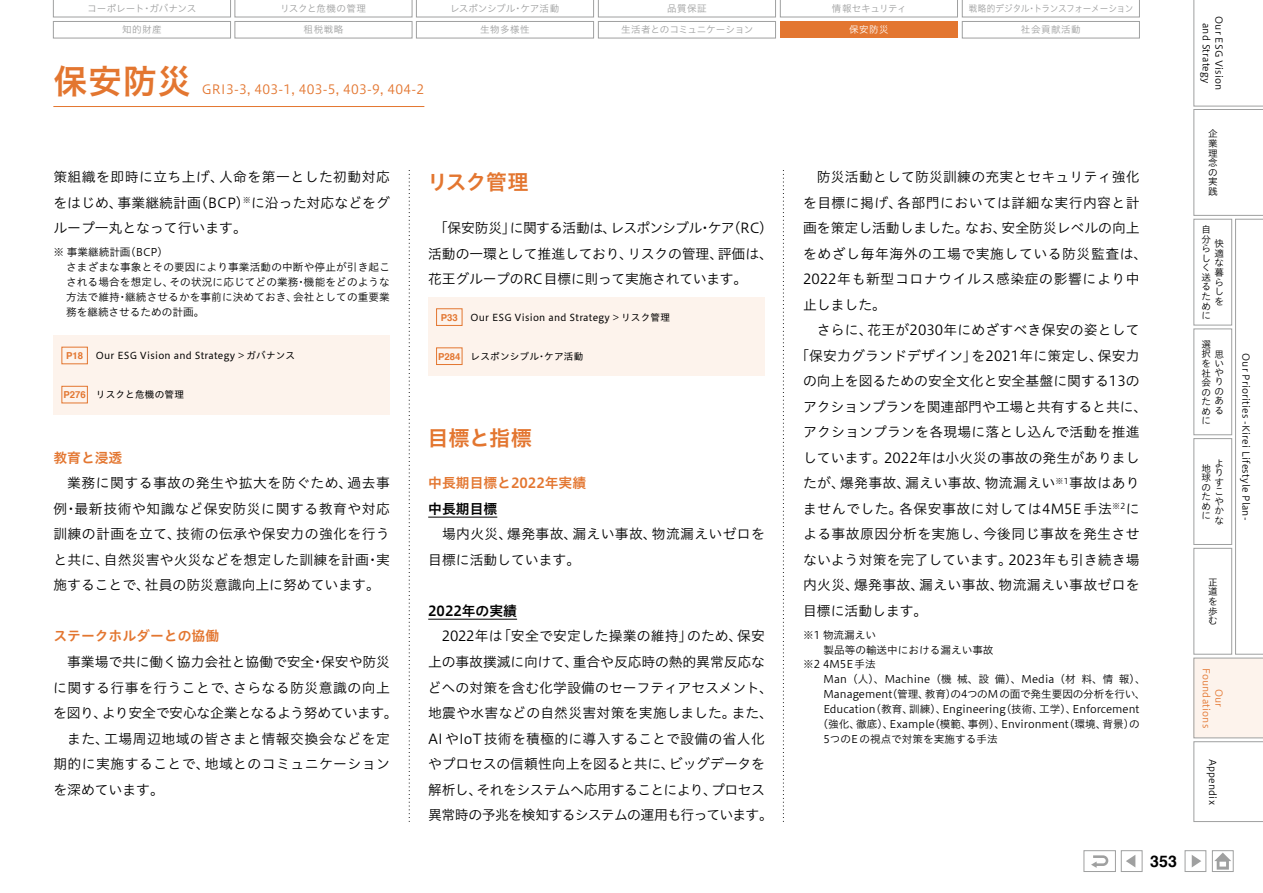
<style>
.page{position:relative;width:1263px;height:893px;background:#fff}
.page>*{position:absolute;margin:0;border:0;box-sizing:border-box;transform-origin:0 0}
.t1{font:34.05px "Hiragino UD Sans Std W6";color:#e37630}
.t2{font:21.3px "Hiragino UD Sans Std W6";letter-spacing:-.04em;color:#e37630}
.t3{font:700 15.9px "Helvetica";color:#000}
.t4{font:13.8px/25.5px "Hiragino UD Sans Std W3";letter-spacing:.01em;color:#000;text-align:justify}
.t5{font:13.8px/25.5px "Hiragino UD Sans Std W3";letter-spacing:.035em;color:#000}
.t6{font:13.8px "Hiragino UD Sans Std W6";color:#e37630}
.t7{font:13.8px "Hiragino UD Sans Std W3";letter-spacing:-.025em;color:#000}
.t8{font:13.8px "Hiragino UD Sans Std W6";color:#000}
.t9{font:12.75px "Hiragino UD Sans Std W3";letter-spacing:.02em;color:#e37630}
.t10{font:10.65px/14.9px "Hiragino UD Sans Std W3";color:#000}
.t11{font:9.6px/9.6px "Hiragino UD Sans Std W3";letter-spacing:.02em;color:#000;text-align:justify}
.t12{font:9.6px "Hiragino UD Sans Std W4";letter-spacing:.025em;color:#000}
.t13{font:9.6px/21px "Hiragino UD Sans Std W3";letter-spacing:-.01em;color:#9fa0a0;text-align:center}
.t14{font:9.6px "Hiragino UD Sans Std W3";letter-spacing:-.01em;color:#9fa0a0;scale:.9 1}
.t15{font:9.6px/21px "Hiragino UD Sans Std W3";letter-spacing:.01em;color:#9fa0a0;text-align:center}
.t16{font:700 9.6px "Helvetica";color:#e37630}
.t17{font:9.6px/12.8px "Hiragino UD Sans Std W3";letter-spacing:.02em;color:#e37630;text-align:center}
.t18{font:9.6px/21px "Hiragino UD Sans Std W3";letter-spacing:.035em;color:#9fa0a0;text-align:center}
.t19{font:9.6px "Hiragino UD Sans Std W3";color:#fff}
</style>
<div class="page">
<hr style="left:53px;top:106px;width:371px;height:1px;background:#e37630">
<svg style="left:409px;top:170px;width:1px;height:652px"></svg>
<div style="left:53px;top:336px;width:337px;height:39px;background:#fdf3ec"></div>
<div style="left:53px;top:375px;width:337px;height:39px;background:#fdf3ec"></div>
<div style="left:62px;top:386px;width:26px;height:17px;border:1px solid #e37630"></div>
<hr style="left:428px;top:517px;width:69px;height:1px;background:#000">
<hr style="left:428px;top:619px;width:89px;height:1px;background:#000">
<svg style="left:783px;top:170px;width:1px;height:652px"></svg>
<div style="left:428px;top:298px;width:337px;height:39px;background:#fdf3ec"></div>
<div style="left:428px;top:337px;width:337px;height:39px;background:#fdf3ec"></div>
<div style="left:436px;top:309px;width:26px;height:17px;border:1px solid #e37630"></div>
<div style="left:436px;top:348px;width:26px;height:17px;border:1px solid #e37630"></div>
<svg style="left:1194px;top:0;width:69px;height:822px"></svg>
<div style="left:1185px;top:850px;width:21px;height:22px;background:#fff;border:1px solid #9fa0a0"></div>
<svg style="left:1192px;top:855px;width:9px;height:12px"></svg>
<div style="left:1121px;top:850px;width:21px;height:22px;background:#fff;border:1px solid #9fa0a0"></div>
<svg style="left:1126px;top:855px;width:9px;height:12px"></svg>
<div style="left:1212px;top:850px;width:21px;height:22px;background:#fff;border:1px solid #9fa0a0"></div>
<svg style="left:1214px;top:853px;width:17px;height:17px"></svg>
<div style="left:1084px;top:850px;width:32px;height:22px;background:#fff;border:1px solid #9fa0a0"></div>
<svg style="left:1091px;top:855px;width:17px;height:13px"></svg>
<div style="left:53px;top:21px;width:178px;height:17px;border:1px solid #9fa0a0"></div>
<div style="left:235px;top:21px;width:177px;height:17px;border:1px solid #9fa0a0"></div>
<div style="left:416px;top:21px;width:178px;height:17px;border:1px solid #9fa0a0"></div>
<div style="left:598px;top:21px;width:178px;height:17px;border:1px solid #9fa0a0"></div>
<div style="left:780px;top:21px;width:177px;height:17px;background:#e37630"></div>
<svg style="left:53px;top:0;width:1087px;height:17px"></svg>
<div style="left:962px;top:21px;width:178px;height:17px;border:1px solid #9fa0a0"></div>
<p class="t15" style="left:87px;top:-2px;width:111px">コーポレート・ガバナンス知的財産</p>
<p class="t18" style="left:280px;top:-2px;width:87px">リスクと危機の管理租税戦略</p>
<p class="t13" style="left:450px;top:-2px;width:110px">レスポンシブル・ケア活動生物多様性</p>
<p class="t13" style="left:621px;top:-2px;width:134px">品質保証<br>生活者とのコミュニケーション</p>
<p class="t13" style="left:832px;top:-2px;width:76px">情報セキュリティ</p>
<p class="t19" style="left:849px;top:23px;width:41px">保安防災</p>
<h1 class="t1" style="left:53px;top:55px;width:140px">保安防災</h1>
<p class="t9" style="left:202px;top:79px;width:224px">GRI3-3, 403-1, 403-5, 403-9, 404-2</p>
<p class="t14" style="left:969px;top:1px;width:184px">戦略的デジタル・トランスフォーメーション</p>
<p class="t13" style="left:1021px;top:19px;width:61px">社会貢献活動</p>
<p class="t4" style="left:53px;top:164px;width:338px">策組織を即時に立ち上げ、人命を第一とした初動対応をはじめ、事業継続計画（BCP）<sup>※</sup>に沿った対応などをグループ一丸となって行います。</p>
<p class="t10" style="left:66px;top:244px;width:325px;text-indent:-13px">※ 事業継続計画（BCP）<br>さまざまな事象とその要因により事業活動の中断や停止が引き起こされる場合を想定し、その状況に応じてどの業務・機能をどのような方法で維持・継続させるかを事前に決めておき、会社としての重要業務を継続させるための計画。</p>
<p class="t16" style="left:66px;top:348px;width:19px">P18</p>
<p class="t16" style="left:63px;top:387px;width:24px">P276</p>
<p class="t12" style="left:96px;top:348px;width:201px">Our ESG Vision and Strategy ＞ガバナンス</p>
<p class="t12" style="left:96px;top:387px;width:90px">リスクと危機の管理</p>
<p class="t6" style="left:53px;top:447px;width:71px">教育と浸透</p>
<p class="t4" style="left:53px;top:470px;width:338px;text-indent:14px">業務に関する事故の発生や拡大を防ぐため、過去事例・最新技術や知識など保安防災に関する教育や対応訓練の計画を立て、技術の伝承や保安力の強化を行うと共に、自然災害や火災などを想定した訓練を計画・実施することで、社員の防災意識向上に努めています。</p>
<p class="t6" style="left:53px;top:626px;width:167px">ステークホルダーとの協働</p>
<p class="t4" style="left:67px;top:648px;width:324px">事業場で共に働く協力会社と協働で安全・保安や防災</p>
<p class="t5" style="left:53px;top:674px;width:338px">に関する行事を行うことで、さらなる防災意識の向上</p>
<p class="t7" style="left:53px;top:702px;width:346px">を図り、より安全で安心な企業となるよう努めています。</p>
<p class="t5" style="left:67px;top:725px;width:324px">また、工場周辺地域の皆さまと情報交換会などを定</p>
<p class="t5" style="left:53px;top:750px;width:338px">期的に実施することで、地域とのコミュニケーション</p>
<p class="t4" style="left:53px;top:776px;width:112px">を深めています。</p>
<h2 class="t2" style="left:427px;top:166px;width:103px">リスク管理</h2>
<p class="t4" style="left:428px;top:215px;width:346px;text-indent:6px">「保安防災」に関する活動は、レスポンシブル・ケア（RC）活動の一環として推進しており、リスクの管理、評価は、花王グループのRC目標に則って実施されています。</p>
<p class="t16" style="left:441px;top:309px;width:19px">P33</p>
<p class="t16" style="left:438px;top:348px;width:24px">P284</p>
<p class="t12" style="left:471px;top:310px;width:201px">Our ESG Vision and Strategy ＞リスク管理</p>
<p class="t12" style="left:471px;top:349px;width:114px">レスポンシブル・ケア活動</p>
<h2 class="t2" style="left:427px;top:421px;width:106px">目標と指標</h2>
<p class="t6" style="left:428px;top:473px;width:159px">中長期目標と2022年実績</p>
<p class="t8" style="left:428px;top:498px;width:71px">中長期目標</p>
<p class="t4" style="left:428px;top:521px;width:338px;text-indent:14px">場内火災、爆発事故、漏えい事故、物流漏えいゼロを目標に活動しています。</p>
<p class="t8" style="left:428px;top:600px;width:90px">2022年の実績</p>
<p class="t4" style="left:428px;top:623px;width:347px;text-align:center">2022年は「安全で安定した操業の維持」のため、保安<br>上の事故撲滅に向けて、重合や反応時の熱的異常反応などへの対策を含む化学設備のセーフティアセスメント、地震や水害などの自然災害対策を実施しました。また、<br>AIやIoT 技術を積極的に導入することで設備の省人化やプロセスの信頼性向上を図ると共に、ビッグデータを解析し、それをシステムへ応用することにより、プロセス異常時の予兆を検知するシステムの運用も行っています。</p>
<p class="t5" style="left:803px;top:164px;width:346px;text-indent:14px">防災活動として防災訓練の充実とセキュリティ強化を目標に掲げ、各部門においては詳細な実行内容と計画を策定し活動しました。なお、安全防災レベルの向上をめざし毎年海外の工場で実施している防災監査は、<br>2022年も新型コロナウイルス感染症の影響により中止しました。</p>
<p class="t4" style="left:817px;top:317px;width:324px">さらに、花王が2030年にめざすべき保安の姿として</p>
<p class="t4" style="left:795px;top:342px;width:346px">「保安力グランドデザイン」を2021年に策定し、保安力</p>
<p class="t4" style="left:803px;top:368px;width:338px">の向上を図るための安全文化と安全基盤に関する13の</p>
<p class="t4" style="left:803px;top:393px;width:346px">アクションプランを関連部門や工場と共有すると共に、</p>
<p class="t4" style="left:803px;top:419px;width:338px">アクションプランを各現場に落とし込んで活動を推進</p>
<p class="t4" style="left:803px;top:444px;width:338px">しています。2022年は小火災の事故の発生がありまし</p>
<p class="t4" style="left:803px;top:470px;width:338px">たが、爆発事故、漏えい事故、物流漏えい<sup>※1</sup>事故はあり</p>
<p class="t5" style="left:803px;top:495px;width:338px">ませんでした。各保安事故に対しては4M5E 手法<sup>※2</sup>に</p>
<p class="t5" style="left:803px;top:521px;width:338px">よる事故原因分析を実施し、今後同じ事故を発生させ</p>
<p class="t4" style="left:803px;top:546px;width:338px">ないよう対策を完了しています。2023年も引き続き場</p>
<p class="t4" style="left:803px;top:572px;width:338px">内火災、爆発事故、漏えい事故、物流漏えい事故ゼロを</p>
<p class="t4" style="left:803px;top:597px;width:126px">目標に活動します。</p>
<p class="t10" style="left:803px;top:627px;width:75px">※1 物流漏えい</p>
<p class="t10" style="left:823px;top:641px;width:172px">製品等の輸送中における漏えい事故</p>
<p class="t10" style="left:803px;top:656px;width:74px">※2 4M5E手法</p>
<p class="t10" style="left:823px;top:671px;width:324px">Man（人）、Machine（機械、設備）、Media（材料、情報）、</p>
<p class="t10" style="left:823px;top:686px;width:324px">Management（管理、教育）の4つのMの面で発生要因の分析を行い、</p>
<p class="t10" style="left:823px;top:701px;width:318px">Education（教育、訓練）、Engineering（技術、工学）、Enforcement</p>
<p class="t10" style="left:817px;top:716px;width:324px">（強化、徹底）、Example（模範、事例）、Environment（環境、背景）の</p>
<p class="t10" style="left:823px;top:731px;width:176px">5つのEの視点で対策を実施する手法</p>
<p class="t3" style="left:1150px;top:848px;width:28px">353</p>
<p class="t11" style="left:1226px;top:16px;width:76px;line-height:12.8px;text-align:center;rotate:90deg">Our ESG Vision and Strategy</p>
<p class="t11" style="left:1208px;top:128px;width:11px">企業理念の実践</p>
<p class="t11" style="left:1201px;top:224px;width:11px;text-align:left">自分らしく送るために</p>
<p class="t11" style="left:1214px;top:238px;width:11px">快適な暮らしを</p>
<p class="t11" style="left:1201px;top:339px;width:11px">選</p>
<p class="t11" style="left:1201px;top:349px;width:23px;text-align:left">択思をい社や会りののたあめる</p>
<p class="t11" style="left:1201px;top:415px;width:10px">に</p>
<p class="t11" style="left:1214px;top:458px;width:11px;text-align:left">よりすこやかな</p>
<p class="t11" style="left:1201px;top:463px;width:11px">地球のために</p>
<p class="t11" style="left:1251px;top:353px;width:169px;rotate:90deg">Our Priorities -Kirei Lifestyle Plan-</p>
<p class="t11" style="left:1208px;top:577px;width:11px">正道を歩む</p>
<p class="t17" style="left:1226px;top:668px;width:62px;rotate:90deg">Our<br>Foundations</p>
<p class="t11" style="left:1218px;top:758px;width:48px;rotate:90deg">Appendix</p>
</div>
